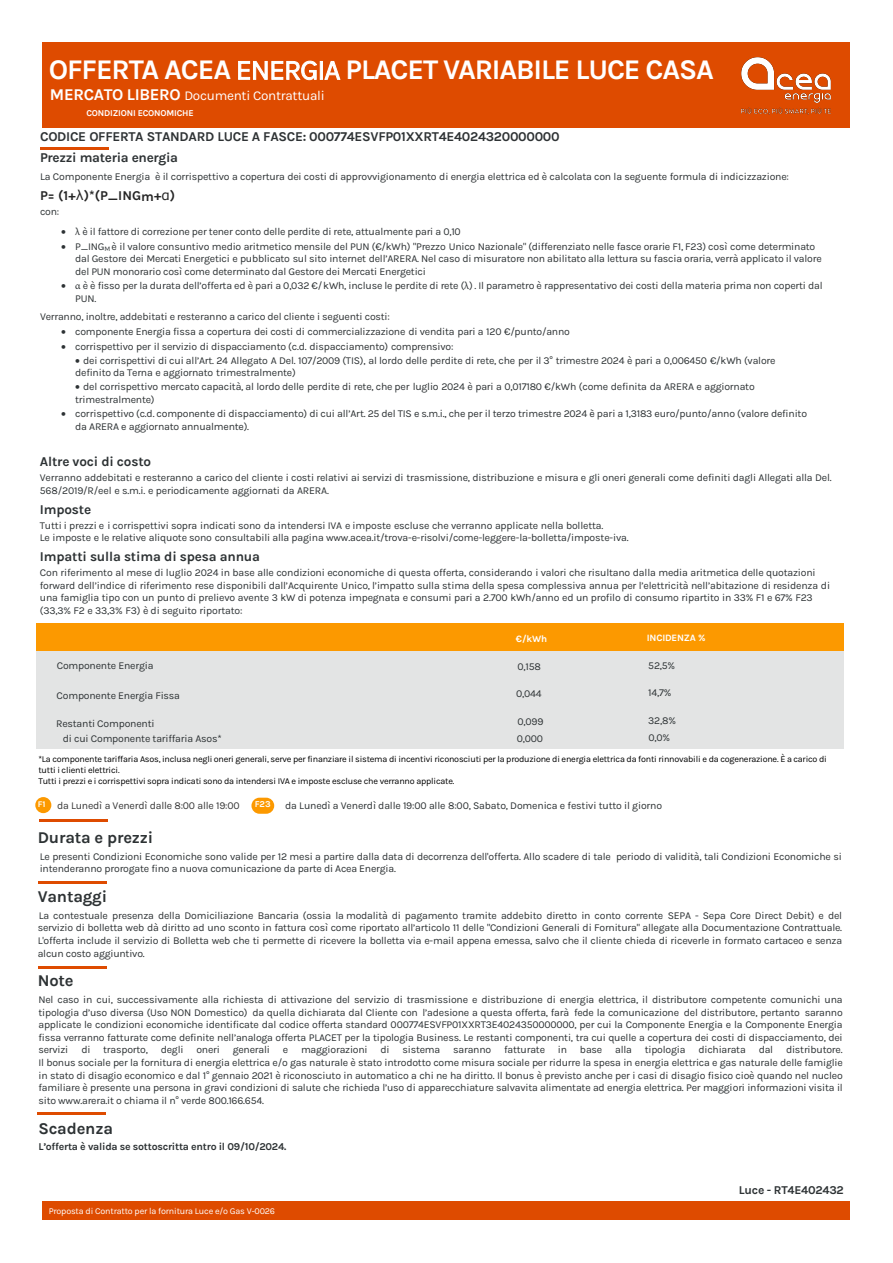
<style>
.page{position:relative;width:893px;height:1263px;background:#fff}
.page>*{position:absolute;margin:0;border:0;box-sizing:border-box;transform-origin:0 0}
.t1{font:700 28.5px "Karla";letter-spacing:-.04em;color:#fff}
.t2{font:700 16.5px "Karla";letter-spacing:-.01em;color:#2d3234}
.t3{font:700 13.5px/20.7px "Karla";letter-spacing:-.02em;color:#2e3234}
.t4{font:700 13.5px "Karla";letter-spacing:-.015em;color:#2d3234}
.t5{font:13.5px "Karla";letter-spacing:-.02em;color:#fff}
.t6{font:700 13.5px "Karla";color:#252525}
.t7{font:700 12px "Karla";letter-spacing:-.02em;color:#2d3234}
.t8{font:10.5px/12.6px "Karla";letter-spacing:-.02em;color:#2d3234}
.t9{font:10.5px "Karla";letter-spacing:-.015em;color:#2d3234}
.t10{font:10.5px "Karla";letter-spacing:-.02em;color:#2e3234}
.t11{font:700 10.5px "Karla";letter-spacing:-.025em;color:#2d3234}
.t12{font:10.5px "Karla";letter-spacing:-.02em;color:#373737}
.t13{font:700 9.75px "Karla";letter-spacing:-.02em;color:#fff}
.t14{font:9px/10.8px "Karla";letter-spacing:-.025em;color:#000}
.t15{font:9px "Karla";letter-spacing:-.02em;color:#fff}
.t16{font:700 9px "Karla";letter-spacing:-.02em;color:#fff}
.s1{font-weight:400}
.s2{font-weight:700;font-size:16.5px}
.s3{font-style:inherit}
.s4{color:#2d3234}
.s5{font-family:"Verdana";font-weight:400}
.s6{font-family:"Minion Pro"}
</style>
<div class="page">
<div style="left:43px;top:1202px;width:807px;height:18px;background:#de4b00"></div>
<div style="left:36px;top:623px;width:808px;height:125px;background:#e3e4e4"></div>
<div style="left:36px;top:623px;width:808px;height:28px;background:#fc9900"></div>
<hr style="left:39px;top:820px;width:68px;height:2px;background:#de4b00">
<hr style="left:38px;top:881px;width:68px;height:3px;background:#de4b00">
<hr style="left:39px;top:966px;width:68px;height:2px;background:#de4b00">
<div style="left:43px;top:43px;width:807px;height:85px;background:#de4b00"></div>
<img style="left:741px;top:57px;width:90px;height:58px">
<hr style="left:41px;top:147px;width:68px;height:2px;background:#de4b00">
<hr style="left:37px;top:1112px;width:68px;height:3px;background:#de4b00">
<div style="left:35px;top:797px;width:16px;height:16px;background:#fc9900;border-radius:50%"></div>
<div style="left:251px;top:798px;width:23px;height:16px;background:#fc9900;border-radius:8px"></div>
<p class="t1" style="left:49px;top:52px;width:667px">OFFERTA ACEA <span class="s1">ENERGIA</span> PLACET VARIABILE LUCE CASA</p>
<p class="t5" style="left:50px;top:87px;width:276px"><span class="s2">MERCATO LIBERO</span> Documenti Contrattuali</p>
<p class="t16" style="left:86px;top:108px;width:109px">CONDIZIONI ECONOMICHE</p>
<p class="t3" style="left:40px;top:126px;width:521px">CODICE OFFERTA STANDARD LUCE A FASCE: <span class="s3">000774ESVFP01XXRT4E4024320000000<br></span><span class="s4">Prezzi materia energia</span></p>
<p class="t8" style="left:40px;top:170px;width:750px">La Componente Energia è il corrispettivo a copertura dei costi di approvvigionamento di energia elettrica ed è calcolata con la seguente formula di indicizzazione:</p>
<p class="t6" style="left:40px;top:187px;width:137px">P= (1+<span class="s5">λ</span>)*(P_INGm+<span class="s5">α</span>)</p>
<p class="t8" style="left:40px;top:205px;width:21px">con:</p>
<p class="t8" style="left:61px;top:225px;width:401px">• <span class="s6">λ</span> è il fattore di correzione per tener conto delle perdite di rete, attualmente pari a 0,10</p>
<p class="t8" style="left:75px;top:239px;width:748px;text-indent:-14px">• P_ING<sub>M</sub> è il valore consuntivo medio aritmetico mensile del PUN (€/kWh) "Prezzo Unico Nazionale" (differenziato nelle fasce orarie F1, F23) così come determinato dal Gestore dei Mercati Energetici e pubblicato sul sito internet dell’ARERA. Nel caso di misuratore non abilitato alla lettura su fascia oraria, verrà applicato il valore del PUN monorario così come determinato dal Gestore dei Mercati Energetici</p>
<p class="t8" style="left:75px;top:279px;width:749px;text-indent:-14px">• <span class="s6">α</span> è è fisso per la durata dell’offerta ed è pari a 0,03<span class="s3">2</span> €/kWh, incluse le perdite di rete (<span class="s6">λ</span>) . Il parametro è rappresentativo dei costi della materia prima non coperti dal<br>PUN.</p>
<p class="t8" style="left:61px;top:326px;width:510px">• componente Energia fissa a copertura dei costi di commercializzazione di vendita pari a 120 €/punto/anno</p>
<p class="t8" style="left:61px;top:339px;width:394px">• corrispettivo per il servizio di dispacciamento (c.d. dispacciamento) comprensivo:</p>
<p class="t8" style="left:75px;top:354px;width:702px">• dei corrispettivi di cui all’Art. 24 Allegato A Del. 107/2009 (TIS), al lordo delle perdite di rete, che per il 3° trimestre 2024 è pari a 0,006450 €/kWh (valore definito da Terna e aggiornato trimestralmente)</p>
<p class="t8" style="left:75px;top:380px;width:681px">• del corrispettivo mercato capacità, al lordo delle perdite di rete, che per luglio 2024 è pari a 0,017180 €/kWh (come definita da ARERA e aggiornato trimestralmente)</p>
<p class="t8" style="left:75px;top:408px;width:733px;text-indent:-14px">• corrispettivo (c.d. componente di dispacciamento) di cui all’Art. 25 del TIS e s.m.i., che per il terzo trimestre 2024 è pari a 1,3183 euro/punto/anno (valore definito da ARERA e aggiornato annualmente).</p>
<p class="t10" style="left:40px;top:309px;width:351px">Verranno, inoltre, addebitati e resteranno a carico del cliente i seguenti costi:</p>
<p class="t4" style="left:40px;top:453px;width:113px">Altre voci di costo</p>
<p class="t8" style="left:40px;top:471px;width:793px">Verranno addebitati e resteranno a carico del cliente i costi relativi ai servizi di trasmissione, distribuzione e misura e gli oneri generali come definiti dagli Allegati alla Del.<br>568/2019/R/eel e s.m.i. e periodicamente aggiornati da ARERA<span class="s3">.</span></p>
<p class="t4" style="left:40px;top:500px;width:53px">Imposte</p>
<p class="t8" style="left:40px;top:518px;width:590px">Tutti i prezzi e i corrispettivi sopra indicati sono da intendersi IVA e imposte escluse che verranno applicate nella bolletta.<br>Le imposte e le relative aliquote sono consultabili alla pagina www.acea.it/trova-e-risolvi/come-leggere-la-bolletta/imposte-iva.</p>
<p class="t4" style="left:40px;top:548px;width:222px">Impatti sulla stima di spesa annua</p>
<p class="t8" style="left:40px;top:566px;width:792px">Con riferimento al mese di luglio 2024 in base alle condizioni economiche di questa offerta, considerando i valori che risultano dalla media aritmetica delle quotazioni forward dell’indice di riferimento rese disponibili dall’Acquirente Unico, l’impatto sulla stima della spesa complessiva annua per l’elettricità nell’abitazione di residenza di una famiglia tipo con un punto di prelievo avente 3 kW di potenza impegnata e consumi pari a 2.700 kWh/anno ed un profilo di consumo ripartito in 33% F1 e 67% F23 (33,3% F2 e 33,3% F3) è di seguito riportato:</p>
<p class="t8" style="left:57px;top:659px;width:98px">Componente Energia</p>
<p class="t8" style="left:57px;top:688px;width:125px">Componente Energia Fissa</p>
<p class="t8" style="left:56px;top:716px;width:100px">Restanti Componenti</p>
<p class="t13" style="left:516px;top:632px;width:33px">€/kWh</p>
<p class="t13" style="left:647px;top:632px;width:60px">INCIDENZA %</p>
<p class="t8" style="left:517px;top:659px;width:25px">0,158</p>
<p class="t8" style="left:516px;top:688px;width:27px">0<span class="s3">,0</span>44</p>
<p class="t8" style="left:517px;top:715px;width:28px">0,099</p>
<p class="t8" style="left:648px;top:658px;width:28px">52,5%</p>
<p class="t8" style="left:648px;top:686px;width:25px">14,7%</p>
<p class="t8" style="left:648px;top:714px;width:29px">32,8%</p>
<p class="t8" style="left:63px;top:732px;width:160px">di cui Componente tariffaria Asos*</p>
<p class="t8" style="left:517px;top:732px;width:28px">0,000</p>
<p class="t8" style="left:648px;top:731px;width:23px">0,0%</p>
<p class="t14" style="left:38px;top:754px;width:790px">*La componente tariffaria Asos, inclusa negli oneri generali, serve per finanziare il sistema di incentivi riconosciuti per la produzione di energia elettrica da fonti rinnovabili e da cogenerazione. È a carico di tutti i clienti elettrici.<br>Tutti i prezzi e i corrispettivi sopra indicati sono da intendersi IVA e imposte escluse che verranno applicate.</p>
<p class="t12" style="left:38px;top:799px;width:203px"><sup>F1</sup> da Lunedì a Venerdì dalle 8:00 alle 19:00</p>
<p class="t16" style="left:255px;top:798px;width:17px">F23</p>
<p class="t9" style="left:285px;top:798px;width:378px">da Lunedì a Venerdì dalle 19:00 alle 8:00, Sabato, Domenica e festivi tutto il giorno</p>
<h2 class="t2" style="left:38px;top:827px;width:117px">Durata e prezzi</h2>
<p class="t8" style="left:40px;top:849px;width:804px">Le presenti Condizioni Economiche sono valide per 12 mesi a partire dalla data di decorrenza dell'offerta. Allo scadere di tale periodo di validità, tali Condizioni Economiche si intenderanno prorogate fino a nuova comunicazione da parte di Acea Energia.</p>
<h2 class="t2" style="left:38px;top:886px;width:71px">Vantaggi</h2>
<p class="t8" style="left:38px;top:908px;width:806px;text-align:justify">La contestuale presenza della Domiciliazione Bancaria (ossia la modalità di pagamento tramite addebito diretto in conto corrente SEPA - Sepa Core Direct Debit) e del servizio di bolletta web dà diritto ad uno sconto in fattura così come riportato all’articolo 11 delle "Condizioni Generali di Fornitura" allegate alla Documentazione Contrattuale.<br>L'offerta include il servizio di Bolletta web che ti permette di ricevere la bolletta via e-mail appena emessa, salvo che il cliente chieda di riceverle in formato cartaceo e senza alcun costo aggiuntivo.</p>
<h2 class="t2" style="left:38px;top:970px;width:37px">Note</h2>
<p class="t8" style="left:38px;top:993px;width:806px;text-align:justify">Nel caso in cui, successivamente alla richiesta di attivazione del servizio di trasmissione e distribuzione di energia elettrica, il distributore competente comunichi una tipologia d’uso diversa (Uso NON Domestico) da quella dichiarata dal Cliente con l’adesione a questa offerta, farà fede la comunicazione del distributore, pertanto saranno applicate le condizioni economiche identificate dal codice offerta standard 000774ESVFP01XXRT3E4024350000000, per cui la Componente Energia e la Componente Energia fissa verranno fatturate come definite nell’analoga offerta PLACET per la tipologia Business. Le restanti componenti, tra cui quelle a copertura dei costi di dispacciamento, dei servizi di trasporto, degli oneri generali e maggiorazioni di sistema saranno fatturate in base alla tipologia dichiarata dal distributore.<br>Il bonus sociale per la fornitura di energia elettrica e/o gas naturale è stato introdotto come misura sociale per ridurre la spesa in energia elettrica e gas naturale delle famiglie in stato di disagio economico e dal 1° gennaio 2021 è riconosciuto in automatico a chi ne ha diritto. Il bonus è previsto anche per i casi di disagio fisico cioè quando nel nucleo familiare è presente una persona in gravi condizioni di salute che richieda l’uso di apparecchiature salvavita alimentate ad energia elettrica. Per maggiori informazioni visita il sito www.arera.it o chiama il n° verde 800.166.654.</p>
<h2 class="t2" style="left:38px;top:1118px;width:76px">Scadenza</h2>
<p class="t11" style="left:38px;top:1140px;width:249px">L’offerta è valida se sottoscritta entro il 09/10/2024.</p>
<p class="t15" style="left:49px;top:1205px;width:228px">Proposta di Contratto per la fornitura Luce e/o Gas V-0026</p>
<p class="t7" style="left:739px;top:1182px;width:106px">Luce - RT4E402432</p>
</div>
